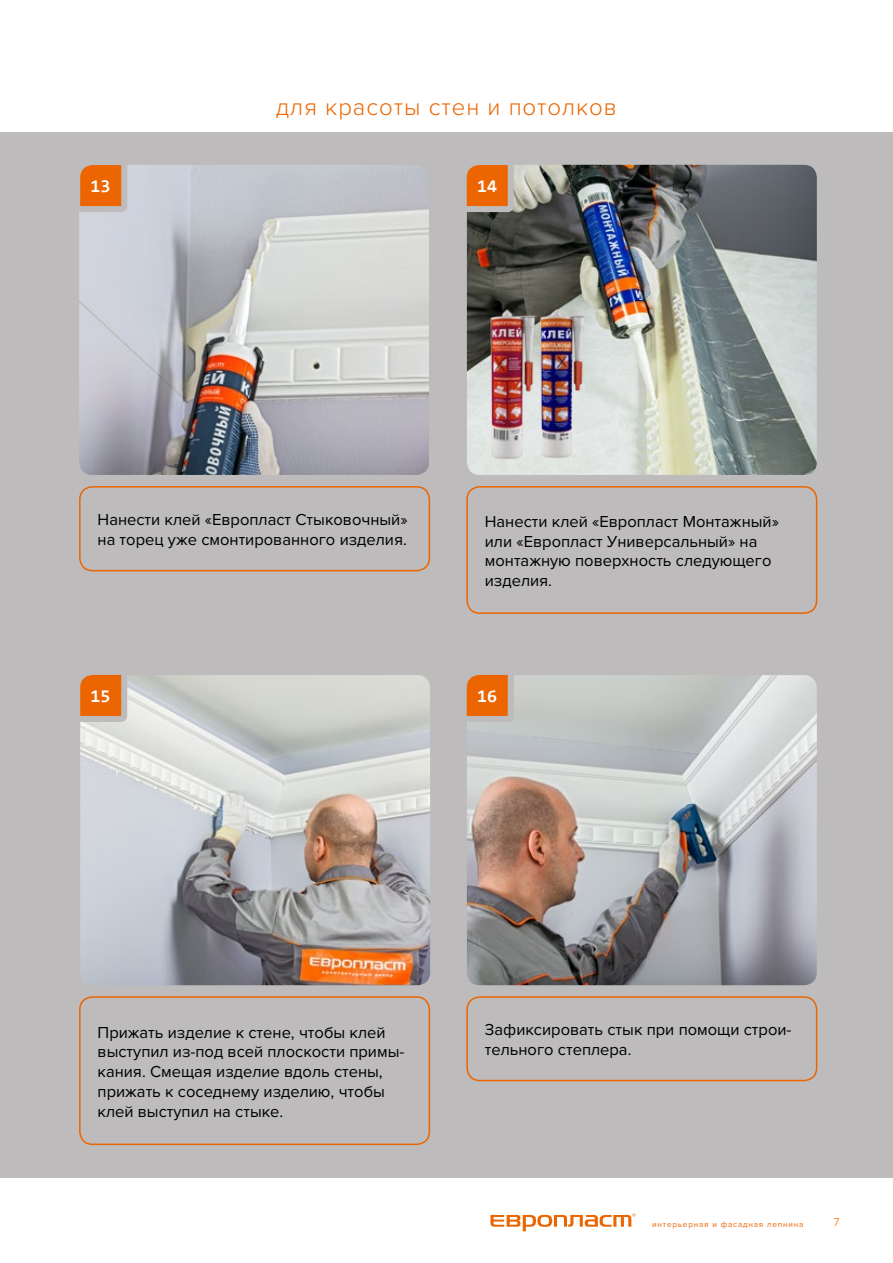
<style>
.page{position:relative;width:893px;height:1263px;background:#fff}
.page>*{position:absolute;margin:0;border:0;box-sizing:border-box;transform-origin:0 0}
.t1{font:300 24px "Proxima Nova";letter-spacing:.04em;color:#ec6500}
.t2{font:700 18px "Consolas";color:#fff}
.t3{font:16.5px/19.8px "Proxima Nova";color:#000}
.t4{font:300 12px "Proxima Nova";color:#ec6500}
.t5{font:8.1px "Proxima Nova";letter-spacing:.1em;color:#ec6500}
</style>
<div class="page">
<div style="left:0;top:132px;width:893px;height:1045px;background:#bdbbbb"></div>
<img style="left:79px;top:165px;width:350px;height:310px">
<img style="left:467px;top:165px;width:350px;height:310px">
<img style="left:80px;top:675px;width:350px;height:310px">
<img style="left:467px;top:675px;width:350px;height:310px">
<img style="left:483px;top:305px;width:55px;height:157px">
<img style="left:534px;top:307px;width:52px;height:156px">
<svg style="left:79px;top:165px;width:51px;height:50px"></svg>
<svg style="left:80px;top:674px;width:50px;height:51px"></svg>
<svg style="left:466px;top:165px;width:51px;height:50px"></svg>
<svg style="left:466px;top:674px;width:51px;height:51px"></svg>
<div style="left:79px;top:486px;width:351px;height:85px;border:2px solid #ec6500;border-radius:13px"></div>
<div style="left:79px;top:996px;width:351px;height:149px;border:2px solid #ec6500;border-radius:13px"></div>
<div style="left:466px;top:486px;width:351px;height:128px;border:2px solid #ec6500;border-radius:13px"></div>
<div style="left:466px;top:996px;width:351px;height:85px;border:2px solid #ec6500;border-radius:13px"></div>
<svg style="left:490px;top:1213px;width:145px;height:18px"></svg>
<p class="t2" style="left:91px;top:175px;width:21px">13</p>
<h1 class="t1" style="left:276px;top:93px;width:342px">для красоты стен и потолков</h1>
<p class="t2" style="left:477px;top:175px;width:21px">14</p>
<p class="t3" style="left:98px;top:510px;width:312px">Нанести клей «Европласт Стыковочный» на торец уже смонтированного изделия.</p>
<p class="t2" style="left:91px;top:685px;width:21px">15</p>
<p class="t3" style="left:485px;top:512px;width:296px">Нанести клей «Европласт Монтажный» или «Европласт Универсальный» на монтажную поверхность следующего изделия.</p>
<p class="t2" style="left:477px;top:685px;width:21px">16</p>
<p class="t3" style="left:98px;top:1022px;width:308px">Прижать изделие к стене, чтобы клей выступил из-под всей плоскости примы&shy;кания. Смещая изделие вдоль стены, прижать к соседнему изделию, чтобы клей выступил на стыке.</p>
<p class="t3" style="left:485px;top:1020px;width:308px">Зафиксировать стык при помощи строи&shy;тельного степлера.</p>
<p class="t5" style="left:652px;top:1220px;width:153px">интерьерная и фасадная лепнина</p>
<p class="t4" style="left:833px;top:1215px;width:8px">7</p>
</div>
